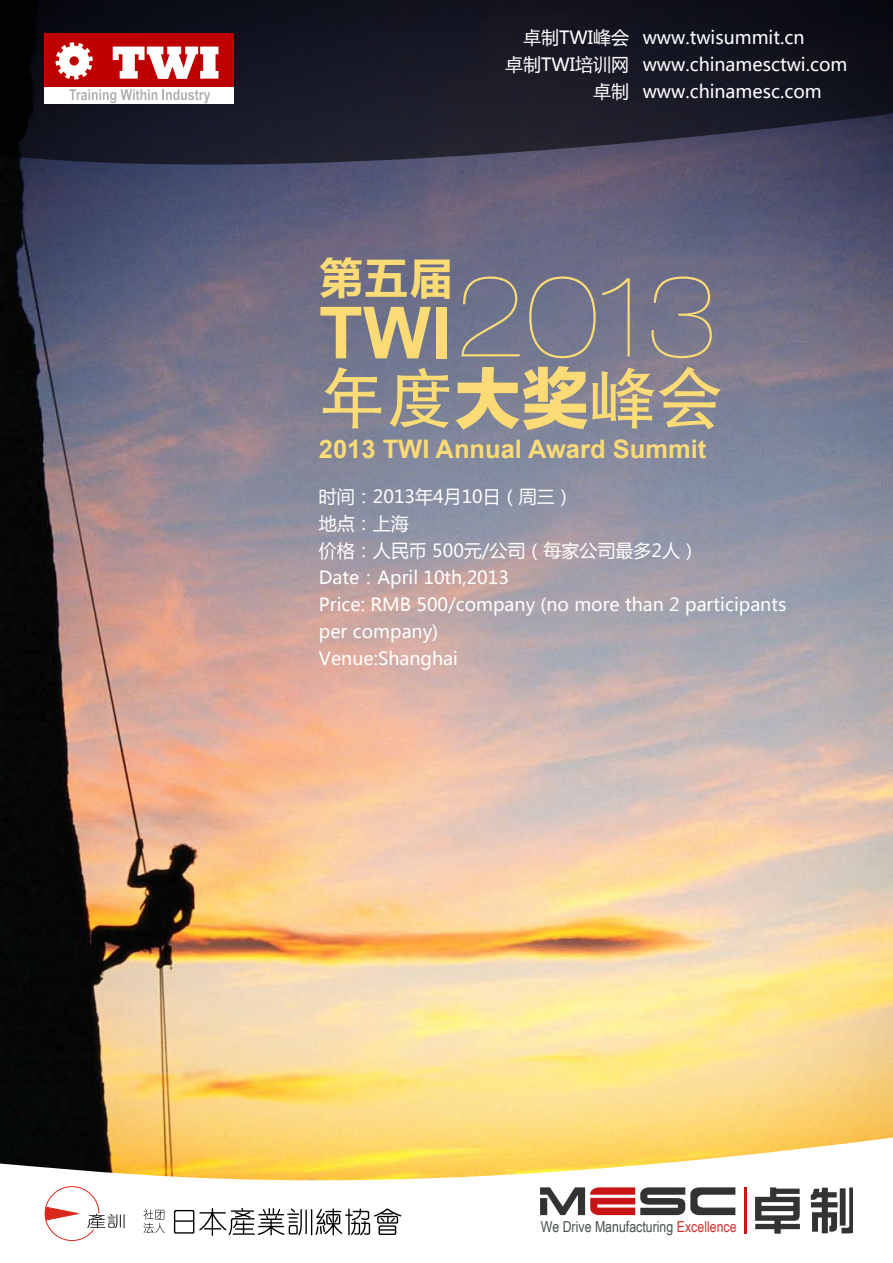
<style>
.page{position:relative;width:893px;height:1263px;background:#fff}
.page>*{position:absolute;margin:0;border:0;box-sizing:border-box;transform-origin:0 0}
.t1{font:200 expanded 111px "Helvetica Neue LT Std";color:#fadb76}
.t2{font:700 72px "Arial";color:#fadb76}
.t3{font:67.5px "FZHTK GBK1 0";color:#fadb76}
.t4{font:45px "FZLTCHJW GB1 0";color:#fadb76}
.t5{font:700 25.5px "Arial";color:#fadb76}
.t6{font:18px/27px "Microsoft Ya Hei";color:#fff}
.t7{font:15.15px "Arial Narrow";color:#484f4f}
.s1{font-family:"FZLTTHK GBK1 0"}
.s2{color:#c8332e}
</style>
<div class="page">
<img style="left:0;top:166px;width:892px;height:971px">
<svg style="left:0;top:0;width:893px;height:166px;background:#1a1b28"></svg>
<svg style="left:0;top:1137px;width:893px;height:97px"></svg>
<hr style="left:744px;top:1187px;width:2px;height:46px;background:#c91516">
<svg style="left:755px;top:1187px;width:97px;height:47px"></svg>
<svg style="left:540px;top:1187px;width:195px;height:28px"></svg>
<div style="left:45px;top:34px;width:189px;height:54px;background:#bf0000"></div>
<div style="left:45px;top:88px;width:189px;height:16px;background:#fff"></div>
<svg style="left:113px;top:47px;width:105px;height:32px"></svg>
<svg style="left:69px;top:89px;width:141px;height:14px"></svg>
<svg style="left:56px;top:42px;width:37px;height:38px"></svg>
<svg style="left:174px;top:1208px;width:227px;height:28px"></svg>
<svg style="left:143px;top:1209px;width:22px;height:24px"></svg>
<svg style="left:45px;top:1186px;width:80px;height:55px"></svg>
<p class="t6" style="left:505px;top:23px;width:125px;text-align:right">卓制TWI峰会卓制TWI培训网卓制</p>
<p class="t6" style="left:643px;top:23px;width:206px">www.twisummit.cn www.chinamesctwi.com www.chinamesc.com</p>
<h3 class="t4" style="left:319px;top:254px;width:136px">第五届</h3>
<h1 class="t1" style="left:455px;top:252px;width:265px">2013</h1>
<h2 class="t2" style="left:319px;top:285px;width:133px">TWI</h2>
<h3 class="t3" style="left:319px;top:361px;width:406px">年度<span class="s1">大奖</span>峰会</h3>
<h3 class="t5" style="left:319px;top:432px;width:389px">2013 TWI Annual Award Summit</h3>
<p class="t6" style="left:319px;top:482px;width:469px">时间：2013年4月10日（周三）<br>地点：上海<br>价格：人民币 500元/公司（每家公司最多2人）<br>Date：April 10th,2013<br>Price: RMB 500/company (no more than 2 participants per company)<br>Venue:Shanghai</p>
<p class="t7" style="left:541px;top:1216px;width:197px">We Drive Manufacturing <span class="s2">Excellence</span></p>
</div>
